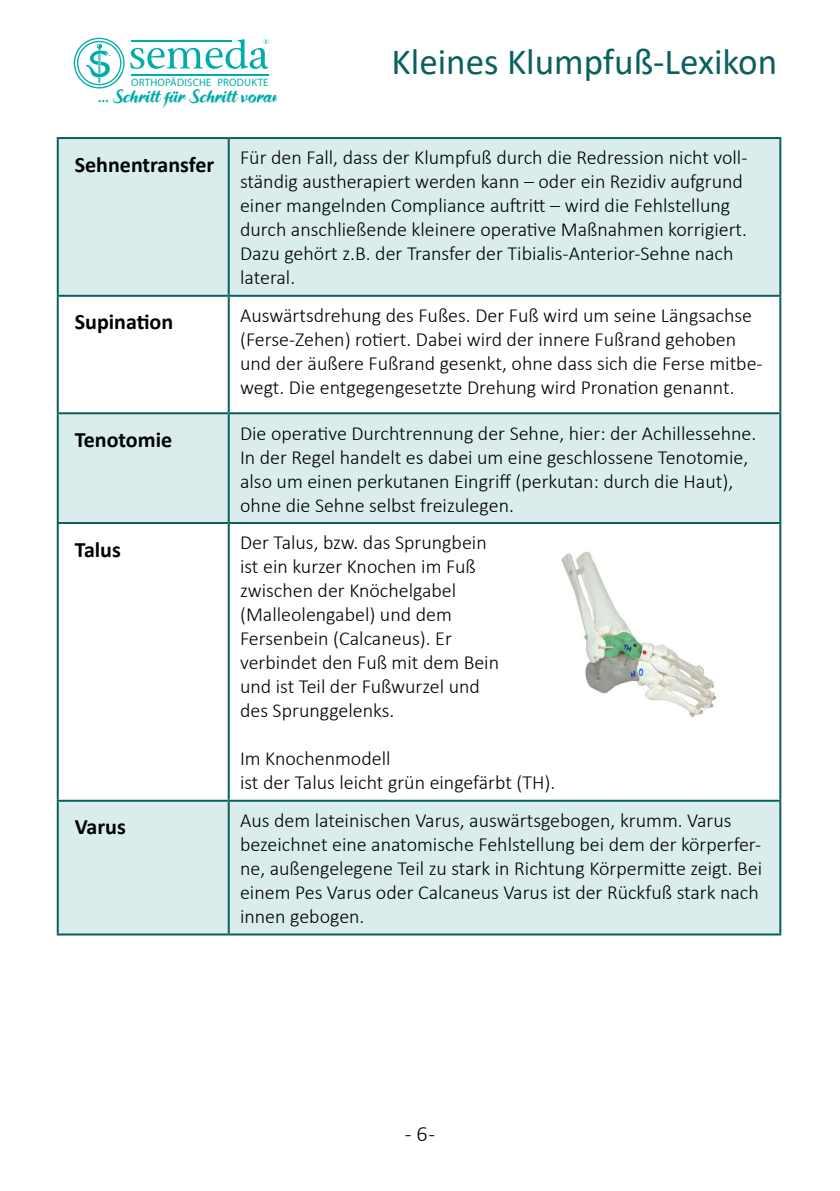
<style>
.page{position:relative;width:840px;height:1191px;background:#fff}
.page>*{position:absolute;margin:0;border:0;box-sizing:border-box;transform-origin:0 0}
.t1{font:37px "Calibri";color:#0a605e}
.t2{font:700 22px "Calibri";color:#000}
.t3{font:300 22px "Calibri";color:#000}
.t4{font:300 20px/24px "Calibri";color:#000}
.t5{font:18px "Daddy Rewind";color:#00aca9}
.t6{font:10.8px "Myriad Pro";letter-spacing:.02em;color:#00aca9}
.s1{font-family:"Myriad Pro"}
.s2{font-weight:700;font-size:22px}
</style>
<div class="page">
<hr style="left:131px;top:74px;width:137px;height:1px;background:#00aca9">
<svg style="left:74px;top:38px;width:50px;height:50px"></svg>
<svg style="left:130px;top:39px;width:138px;height:30px"></svg>
<hr style="left:131px;top:40px;width:100px;height:1px;background:#00aca9">
<svg style="left:173px;top:91px;width:5px;height:3px"></svg>
<div style="left:59px;top:139px;width:719px;height:794px;background:#daecec"></div>
<svg style="left:59px;top:297px;width:719px;height:502px"></svg>
<hr style="left:57px;top:137px;width:171px;height:2px;background:#0a605e">
<hr style="left:57px;top:139px;width:2px;height:156px;background:#0a605e">
<hr style="left:228px;top:137px;width:552px;height:2px;background:#0a605e">
<hr style="left:227px;top:139px;width:2px;height:156px;background:#0a605e">
<hr style="left:778px;top:139px;width:2px;height:156px;background:#0a605e">
<hr style="left:57px;top:295px;width:171px;height:2px;background:#0a605e">
<hr style="left:57px;top:297px;width:2px;height:115px;background:#0a605e">
<hr style="left:228px;top:295px;width:552px;height:2px;background:#0a605e">
<hr style="left:227px;top:297px;width:2px;height:115px;background:#0a605e">
<hr style="left:778px;top:297px;width:2px;height:115px;background:#0a605e">
<hr style="left:57px;top:412px;width:171px;height:2px;background:#0a605e">
<hr style="left:57px;top:414px;width:2px;height:108px;background:#0a605e">
<hr style="left:228px;top:412px;width:552px;height:2px;background:#0a605e">
<hr style="left:227px;top:414px;width:2px;height:108px;background:#0a605e">
<hr style="left:778px;top:414px;width:2px;height:108px;background:#0a605e">
<hr style="left:57px;top:522px;width:171px;height:2px;background:#0a605e">
<hr style="left:57px;top:524px;width:2px;height:275px;background:#0a605e">
<hr style="left:228px;top:522px;width:552px;height:2px;background:#0a605e">
<hr style="left:227px;top:524px;width:2px;height:275px;background:#0a605e">
<hr style="left:778px;top:524px;width:2px;height:275px;background:#0a605e">
<hr style="left:57px;top:799px;width:171px;height:2px;background:#0a605e">
<hr style="left:57px;top:801px;width:2px;height:132px;background:#0a605e">
<hr style="left:228px;top:799px;width:552px;height:2px;background:#0a605e">
<hr style="left:227px;top:801px;width:2px;height:132px;background:#0a605e">
<hr style="left:778px;top:801px;width:2px;height:132px;background:#0a605e">
<hr style="left:57px;top:933px;width:171px;height:2px;background:#0a605e">
<hr style="left:228px;top:933px;width:552px;height:2px;background:#0a605e">
<img style="left:506px;top:543px;width:239px;height:183px">
<p class="t6" style="left:131px;top:75px;width:139px">ORTHOPÄDISCHE PRODUKTE</p>
<p class="t5" style="left:98px;top:88px;width:186px"><span class="s1">...</span> Schritt fur Schritt voran</p>
<h1 class="t1" style="left:391px;top:36px;width:387px">Kleines Klumpfuß-Lexikon</h1>
<p class="t4" style="left:240px;top:146px;width:508px;text-indent:-165px"><span class="s2">Sehnentransfer</span> Für den Fall, dass der Klumpfuß durch die Redression nicht voll&shy;ständig austherapiert werden kann – oder ein Rezidiv aufgrund einer mangelnden Compliance auftritt – wird die Fehlstellung durch anschließende kleinere operative Maßnahmen korrigiert.<br>Dazu gehört z.B. der Transfer der Tibialis-Anterior-Sehne nach lateral.</p>
<p class="t2" style="left:75px;top:306px;width:100px">Supination</p>
<p class="t4" style="left:240px;top:303px;width:524px">Auswärtsdrehung des Fußes. Der Fuß wird um seine Längsachse (Ferse-Zehen) rotiert. Dabei wird der innere Fußrand gehoben und der äußere Fußrand gesenkt, ohne dass sich die Ferse mitbe&shy;wegt. Die entgegengesetzte Drehung wird Pronation genannt.</p>
<p class="t2" style="left:75px;top:424px;width:99px">Tenotomie</p>
<p class="t4" style="left:240px;top:421px;width:517px">Die operative Durchtrennung der Sehne, hier: der Achillessehne.<br>In der Regel handelt es dabei um eine geschlossene Tenotomie, also um einen perkutanen Eingriff (perkutan: durch die Haut), ohne die Sehne selbst freizulegen.</p>
<p class="t2" style="left:75px;top:533px;width:48px">Talus</p>
<p class="t4" style="left:240px;top:530px;width:260px">Der Talus, bzw. das Sprungbein ist ein kurzer Knochen im Fuß zwischen der Knöchelgabel (Malleolengabel) und dem<br>Fersenbein (Calcaneus). Er verbindet den Fuß mit dem Bein und ist Teil der Fußwurzel und des Sprunggelenks.</p>
<p class="t4" style="left:240px;top:746px;width:317px">Im Knochenmodell<br>ist der Talus leicht grün eingefärbt (TH).</p>
<p class="t2" style="left:75px;top:811px;width:53px">Varus</p>
<p class="t4" style="left:240px;top:808px;width:523px">Aus dem lateinischen Varus, auswärtsgebogen, krumm. Varus bezeichnet eine anatomische Fehlstellung bei dem der körperfer&shy;ne, außengelegene Teil zu stark in Richtung Körpermitte zeigt. Bei einem Pes Varus oder Calcaneus Varus ist der Rückfuß stark nach innen gebogen.</p>
<p class="t3" style="left:404px;top:1120px;width:32px">- 6 -</p>
</div>
